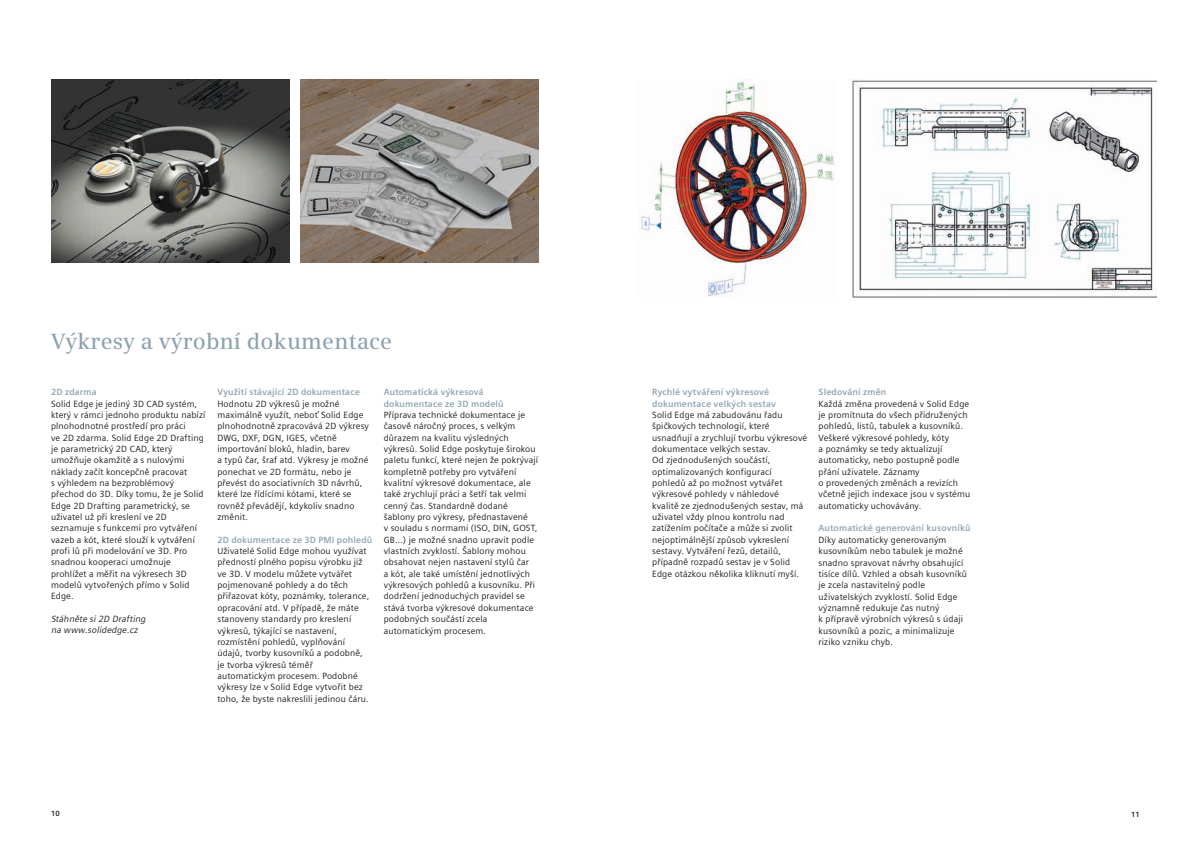
<style>
.page{position:relative;width:1191px;height:842px;background:#fff}
.page>*{position:absolute;margin:0;border:0;box-sizing:border-box;transform-origin:0 0}
.t1{font:600 22px "Siemens Serif";letter-spacing:.005em;color:#8da3b0}
.t2{font:9px/11.3px "Siemens Sans";letter-spacing:.015em;color:#1d1d1b}
.t3{font:700 9px/11.3px "Siemens Sans";letter-spacing:.015em;color:#8da3b0}
.t4{font:italic 9px/11.3px "Siemens Sans";color:#1d1d1b}
.t5{font:700 7.5px "Siemens Sans";color:#1d1d1b}
</style>
<div class="page">
<img style="left:51px;top:79px;width:238px;height:183px">
<img style="left:638px;top:79px;width:197px;height:219px">
<img style="left:851px;top:79px;width:306px;height:219px">
<img style="left:300px;top:79px;width:239px;height:183px">
<h1 class="t1" style="left:51px;top:328px;width:342px">Výkresy a výrobní dokumentace</h1>
<p class="t3" style="left:51px;top:387px;width:47px">2D zdarma</p>
<p class="t2" style="left:51px;top:398px;width:156px">Solid Edge je jediný 3D CAD systém, který v rámci jednoho produktu nabízí plnohodnotné prostředí pro práci<br>ve 2D zdarma. Solid Edge 2D Drafting je parametrický 2D CAD, který umožňuje okamžitě a s nulovými náklady začít koncepčně pracovat<br>s výhledem na bezproblémový přechod do 3D. Díky tomu, že je Solid<br>Edge 2D Drafting parametrický, se uživatel už při kreslení ve 2D seznamuje s funkcemi pro vytváření vazeb a kót, které slouží k vytváření profi lů při modelování ve 3D. Pro snadnou kooperaci umožnuje prohlížet a měřit na výkresech 3D modelů vytvořených přímo v Solid<br>Edge.</p>
<p class="t4" style="left:51px;top:613px;width:98px">Stáhněte si 2D Drafting na www.solidedge.cz</p>
<p class="t3" style="left:217px;top:387px;width:144px">Využití stávající 2D dokumentace</p>
<p class="t2" style="left:217px;top:398px;width:153px">Hodnotu 2D výkresů je možné maximálně využít, neboť Solid Edge plnohodnotně zpracovává 2D výkresy<br>DWG, DXF, DGN, IGES, včetně importování bloků, hladin, barev<br>a typů čar, šraf atd. Výkresy je možné ponechat ve 2D formátu, nebo je převést do asociativních 3D návrhů, které lze řídícími kótami, které se rovněž převádějí, kdykoliv snadno změnit.</p>
<p class="t3" style="left:217px;top:534px;width:156px">2D dokumentace ze 3D PMI pohledů</p>
<p class="t2" style="left:217px;top:545px;width:153px">Uživatelé Solid Edge mohou využívat předností plného popisu výrobku již ve 3D. V modelu můžete vytvářet pojmenované pohledy a do těch přiřazovat kóty, poznámky, tolerance, opracování atd. V případě, že máte stanoveny standardy pro kreslení výkresů, týkající se nastavení, rozmístění pohledů, vyplňování údajů, tvorby kusovníků a podobně, je tvorba výkresů téměř automatickým procesem. Podobné výkresy lze v Solid Edge vytvořit bez toho, že byste nakreslili jedinou čáru.</p>
<p class="t3" style="left:384px;top:387px;width:121px">Automatická výkresová dokumentace ze 3D modelů</p>
<p class="t2" style="left:384px;top:409px;width:156px">Příprava technické dokumentace je časově náročný proces, s velkým důrazem na kvalitu výsledných výkresů. Solid Edge poskytuje širokou paletu funkcí, které nejen že pokrývají kompletně potřeby pro vytváření kvalitní výkresové dokumentace, ale také zrychlují práci a šetří tak velmi cenný čas. Standardně dodané šablony pro výkresy, přednastavené<br>v souladu s normami (ISO, DIN, GOST, GB…) je možné snadno upravit podle vlastních zvyklostí. Šablony mohou obsahovat nejen nastavení stylů čar<br>a kót, ale také umístění jednotlivých výkresových pohledů a kusovníku. Při dodržení jednoduchých pravidel se stává tvorba výkresové dokumentace podobných součástí zcela automatickým procesem.</p>
<p class="t3" style="left:652px;top:387px;width:125px">Rychlé vytváření výkresové dokumentace velkých sestav</p>
<p class="t2" style="left:652px;top:409px;width:156px">Solid Edge má zabudovánu řadu špičkových technologií, které usnadňují a zrychlují tvorbu výkresové dokumentace velkých sestav.<br>Od zjednodušených součástí, optimalizovaných konfigurací pohledů až po možnost vytvářet výkresové pohledy v náhledové kvalitě ze zjednodušených sestav, má uživatel vždy plnou kontrolu nad zatížením počítače a může si zvolit nejoptimálnější způsob vykreslení sestavy. Vytváření řezů, detailů, případně rozpadů sestav je v Solid Edge otázkou několika kliknutí myší.</p>
<p class="t3" style="left:818px;top:387px;width:69px">Sledování změn</p>
<p class="t2" style="left:818px;top:398px;width:153px">Každá změna provedená v Solid Edge je promítnuta do všech přidružených pohledů, listů, tabulek a kusovníků.<br>Veškeré výkresové pohledy, kóty<br>a poznámky se tedy aktualizují automaticky, nebo postupně podle přání uživatele. Záznamy<br>o provedených změnách a revizích včetně jejich indexace jsou v systému automaticky uchovávány.</p>
<p class="t3" style="left:818px;top:523px;width:153px">Automatické generování kusovníků</p>
<p class="t2" style="left:818px;top:534px;width:150px">Díky automaticky generovaným kusovníkům nebo tabulek je možné snadno spravovat návrhy obsahující tisíce dílů. Vzhled a obsah kusovníků je zcela nastavitelný podle uživatelských zvyklostí. Solid Edge významně redukuje čas nutný<br>k přípravě výrobních výkresů s údaji kusovníků a pozic, a minimalizuje riziko vzniku chyb.</p>
<p class="t5" style="left:51px;top:810px;width:10px">10</p>
<p class="t5" style="left:1131px;top:810px;width:10px">11</p>
</div>
